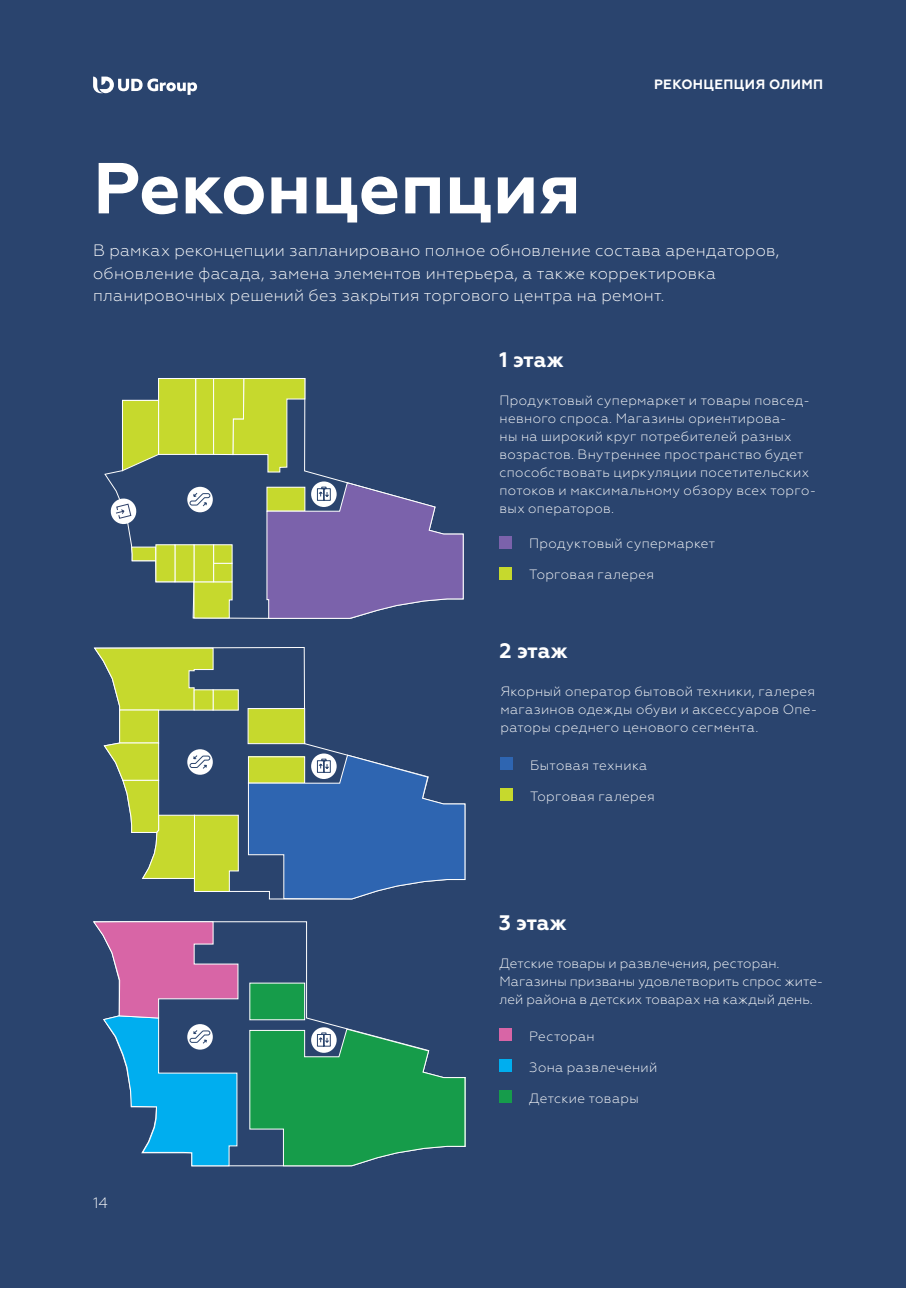
<style>
.page{position:relative;width:906px;height:1289px;background:#fff}
.page>*{position:absolute;margin:0;border:0;box-sizing:border-box;transform-origin:0 0}
.t1{font:700 72px "Geometria";color:#fff}
.t2{font:700 21px "Geometria";color:#fff}
.t3{font:300 16.5px/22.5px "Geometria";letter-spacing:.02em;color:#fff}
.t4{font:300 15px "Geometria";color:#fff}
.t5{font:300 13.5px/18px "Geometria";letter-spacing:.025em;color:#fff}
.t6{font:700 13.5px "Geometria";letter-spacing:.025em;color:#fff}
</style>
<div class="page">
<div style="left:0;top:0;width:906px;height:1287px;background:#2a446e"></div>
<div style="left:499px;top:1028px;width:13px;height:13px;background:#d865a6"></div>
<div style="left:499px;top:1059px;width:13px;height:12px;background:#00aeef"></div>
<div style="left:499px;top:1090px;width:13px;height:12px;background:#169c4b"></div>
<div style="left:499px;top:536px;width:13px;height:12px;background:#7b62ab"></div>
<div style="left:499px;top:567px;width:13px;height:12px;background:#c6d92d"></div>
<div style="left:500px;top:757px;width:13px;height:12px;background:#2e65b1"></div>
<div style="left:500px;top:788px;width:13px;height:12px;background:#c6d92d"></div>
<div style="left:158px;top:378px;width:38px;height:77px;background:#c6d92d;border:1px solid #fff"></div>
<div style="left:195px;top:378px;width:19px;height:77px;background:#c6d92d;border:1px solid #fff"></div>
<svg style="left:213px;top:378px;width:93px;height:21px"></svg>
<svg style="left:104px;top:399px;width:249px;height:767px"></svg>
<div style="left:249px;top:982px;width:56px;height:38px;background:#169c4a"></div>
<div style="left:187px;top:487px;width:26px;height:25px;background:#fff;border-radius:50%"></div>
<svg style="left:189px;top:492px;width:22px;height:15px"></svg>
<svg style="left:93px;top:921px;width:146px;height:245px"></svg>
<svg style="left:266px;top:482px;width:198px;height:137px"></svg>
<svg style="left:249px;top:1028px;width:217px;height:138px"></svg>
<svg style="left:93px;top:646px;width:260px;height:253px"></svg>
<svg style="left:94px;top:647px;width:120px;height:64px"></svg>
<div style="left:248px;top:708px;width:57px;height:36px;background:#c6d92d;border:1px solid #fff"></div>
<svg style="left:248px;top:754px;width:218px;height:145px"></svg>
<div style="left:213px;top:689px;width:26px;height:21px;background:#c6d92d;border:1px solid #fff"></div>
<div style="left:194px;top:689px;width:19px;height:21px;background:#c6d92d"></div>
<div style="left:119px;top:709px;width:40px;height:34px;background:#c6d92d;border:1px solid #fff"></div>
<svg style="left:103px;top:742px;width:136px;height:150px"></svg>
<svg style="left:109px;top:497px;width:29px;height:28px"></svg>
<svg style="left:93px;top:77px;width:104px;height:18px"></svg>
<h1 class="t1" style="left:93px;top:145px;width:489px">Реконцепция</h1>
<p class="t6" style="left:654px;top:77px;width:171px">РЕКОНЦЕПЦИЯ ОЛИМП</p>
<p class="t3" style="left:93px;top:239px;width:688px">В рамках реконцепции запланировано полное обновление состава арендаторов, обновление фасада, замена элементов интерьера, а также корректировка планировочных решений без закрытия торгового центра на ремонт.</p>
<h2 class="t2" style="left:499px;top:347px;width:66px">1 этаж</h2>
<p class="t5" style="left:499px;top:391px;width:318px">Продуктовый супермаркет и товары повсед&shy;невного спроса. Магазины ориентирова-<br>ны на широкий круг потребителей разных возрастов. Внутреннее пространство будет способствовать циркуляции посетительских потоков и максимальному обзору всех торго&shy;вых операторов.</p>
<p class="t5" style="left:529px;top:534px;width:187px">Продуктовый супермаркет</p>
<p class="t5" style="left:529px;top:565px;width:126px">Торговая галерея</p>
<h2 class="t2" style="left:499px;top:638px;width:70px">2 этаж</h2>
<p class="t5" style="left:500px;top:682px;width:318px">Якорный оператор бытовой техники, галерея магазинов одежды обуви и аксессуаров Опе&shy;раторы среднего ценового сегмента.</p>
<p class="t5" style="left:530px;top:756px;width:119px">Бытовая техника</p>
<p class="t5" style="left:530px;top:786px;width:126px">Торговая галерея</p>
<h2 class="t2" style="left:499px;top:910px;width:70px">3 этаж</h2>
<p class="t5" style="left:499px;top:953px;width:325px">Детские товары и развлечения, ресторан.<br>Магазины призваны удовлетворить спрос жите&shy;лей района в детских товарах на каждый день.</p>
<p class="t4" style="left:93px;top:1194px;width:16px">14</p>
<p class="t5" style="left:529px;top:1027px;width:67px">Ресторан</p>
<p class="t5" style="left:529px;top:1058px;width:129px">Зона развлечений</p>
<p class="t5" style="left:529px;top:1088px;width:111px">Детские товары</p>
</div>
